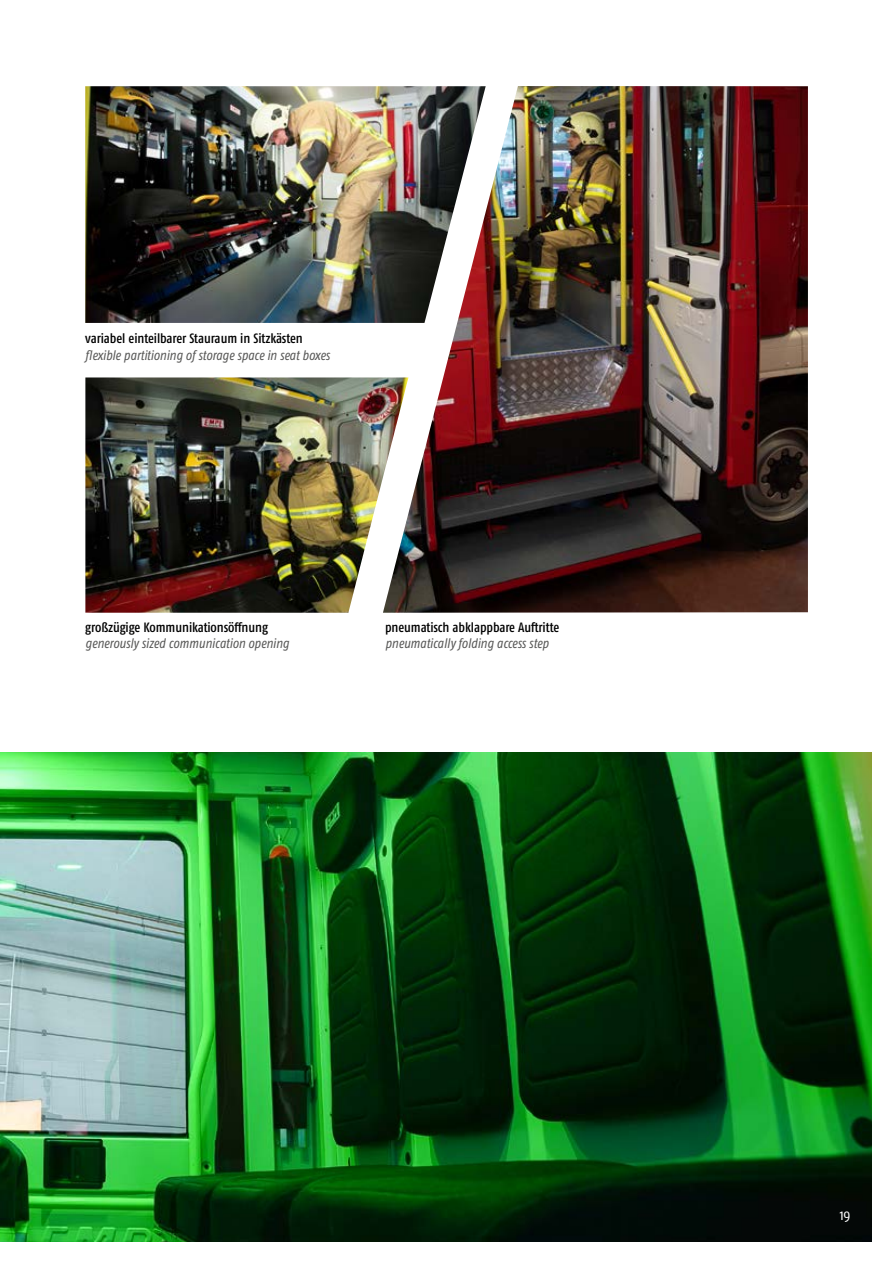
<style>
.page{position:relative;width:893px;height:1263px;background:#fff}
.page>*{position:absolute;margin:0;border:0;box-sizing:border-box;transform-origin:0 0}
.t1{font:condensed 15px "Fago Pro";color:#fff}
.t2{font:italic condensed 13.5px "Fago Pro";color:#575756}
.t3{font:500 condensed 13.5px "Fago Pro";letter-spacing:-.005em;color:#000}
</style>
<div class="page">
<img style="left:0;top:753px;width:872px;height:489px">
<img style="left:408px;top:86px;width:400px;height:527px">
<img style="left:85px;top:86px;width:401px;height:237px">
<img style="left:85px;top:377px;width:323px;height:236px">
<p class="t3" style="left:85px;top:330px;width:219px">variabel einteilbarer Stauraum in Sitzkästen</p>
<p class="t2" style="left:85px;top:347px;width:246px">flexible partitioning of storage space in seat boxes</p>
<p class="t3" style="left:85px;top:619px;width:184px">großzügige Kommunikationsöffnung</p>
<p class="t2" style="left:85px;top:636px;width:205px">generously sized communication opening</p>
<p class="t3" style="left:385px;top:619px;width:176px">pneumatisch abklappbare Auftritte</p>
<p class="t2" style="left:385px;top:635px;width:165px">pneumatically folding access step</p>
<p class="t1" style="left:840px;top:1206px;width:12px">19</p>
</div>
